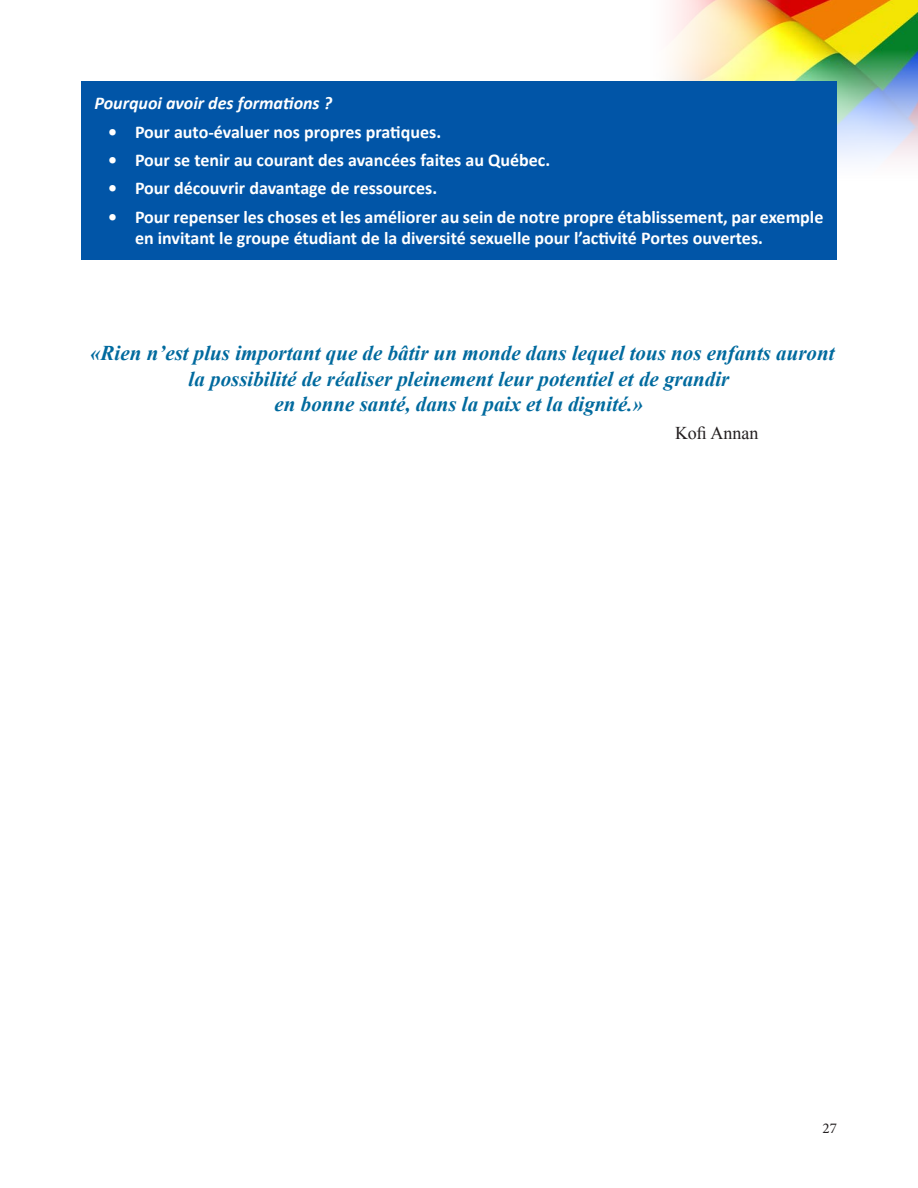
<style>
.page{position:relative;width:918px;height:1188px;background:#fff}
.page>*{position:absolute;margin:0;border:0;box-sizing:border-box;transform-origin:0 0}
.t1{font:italic 700 21px/25.2px "Times New Roman";color:#006a9e;text-align:center}
.t2{font:700 18px/21.6px "Calibri";color:#fff}
.t3{font:italic 700 18px "Calibri";color:#fff}
.t4{font:18px "Times New Roman";color:#231f20}
.t5{font:15px "Minion Pro";color:#231f20}
</style>
<div class="page">
<img style="left:670px;top:0;width:248px;height:161px">
<div style="left:81px;top:81px;width:756px;height:178px;background:#0155a7"></div>
<p class="t3" style="left:94px;top:96px;width:239px">Pourquoi avoir des formations ?</p>
<p class="t2" style="left:108px;top:122px;width:335px">• Pour auto-évaluer nos propres pratiques.</p>
<p class="t2" style="left:108px;top:151px;width:444px">• Pour se tenir au courant des avancées faites au Québec.</p>
<p class="t2" style="left:108px;top:179px;width:331px">• Pour découvrir davantage de ressources.</p>
<p class="t2" style="left:135px;top:207px;width:690px;text-indent:-27px">• Pour repenser les choses et les améliorer au sein de notre propre établissement, par exemple en invitant le groupe étudiant de la diversité sexuelle pour l’activité Portes ouvertes.</p>
<p class="t1" style="left:90px;top:341px;width:746px">«Rien n’est plus important que de bâtir un monde dans lequel tous nos enfants auront la possibilité de réaliser pleinement leur potentiel et de grandir<br>en bonne santé, dans la paix et la dignité.»</p>
<p class="t4" style="left:675px;top:423px;width:85px">Kofi Annan</p>
<p class="t5" style="left:823px;top:1118px;width:16px">27</p>
</div>
